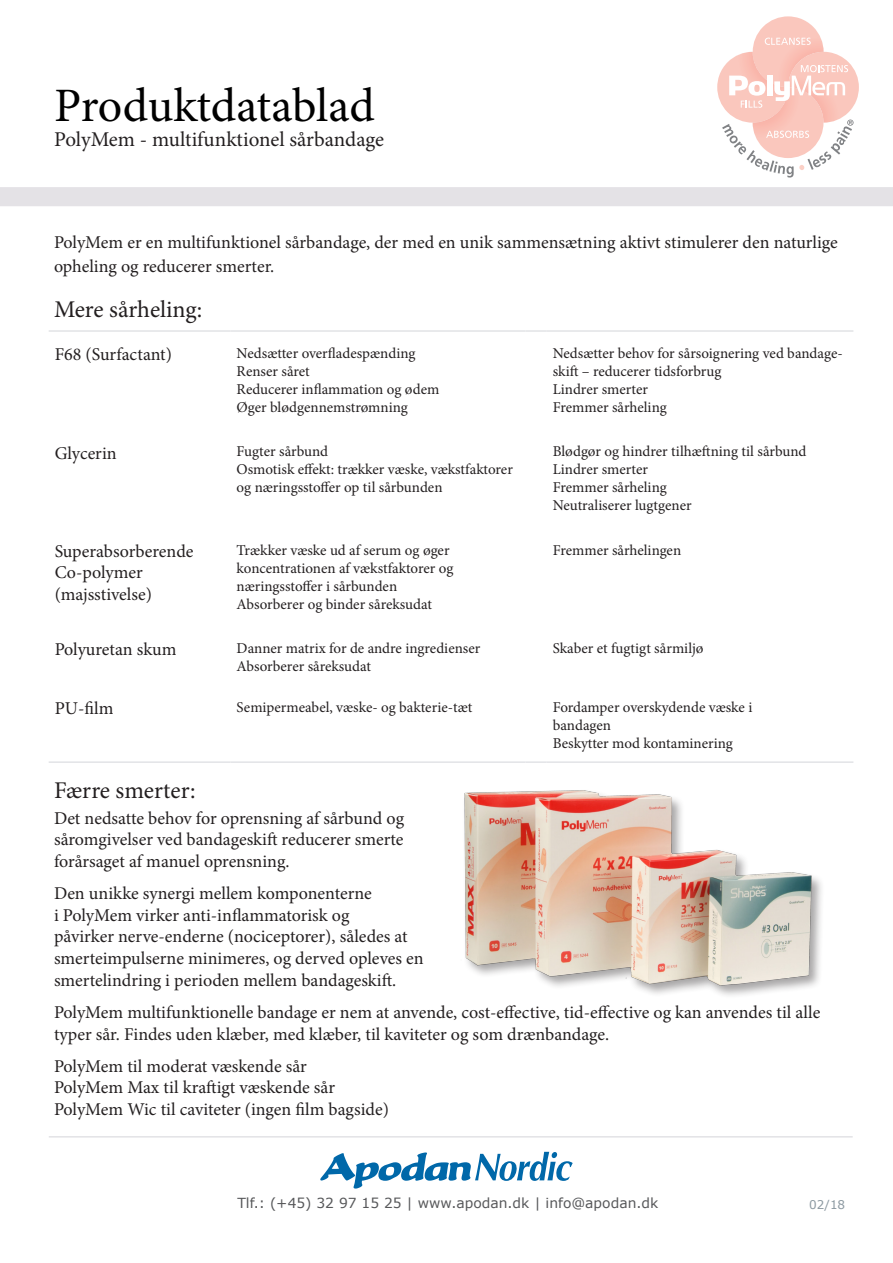
<style>
.page{position:relative;width:893px;height:1263px;background:#fff}
.page>*{position:absolute;margin:0;border:0;box-sizing:border-box;transform-origin:0 0}
.t1{font:48px "Minion Pro";letter-spacing:-.005em;color:#000}
.t2{font:24px "Minion Pro";letter-spacing:-.005em;color:#231f20}
.t3{font:21px "Minion Pro";letter-spacing:-.005em;color:#231f20}
.t4{font:18px/21.6px "Minion Pro";color:#231f20}
.t5{font:15px/18px "Minion Pro";color:#231f20}
.t6{font:13.8px "Verdana";color:#57585a}
.t7{font:12px "Verdana";color:#8d9aa2}
</style>
<div class="page">
<div style="left:0;top:187px;width:893px;height:19px;background:#e4e2e6"></div>
<svg style="left:717px;top:16px;width:142px;height:162px"></svg>
<hr style="left:49px;top:330px;width:182px;height:2px;background:#e2e3e6">
<hr style="left:231px;top:330px;width:294px;height:2px;background:#e2e3e6">
<hr style="left:525px;top:330px;width:22px;height:2px;background:#e2e3e6">
<hr style="left:547px;top:330px;width:306px;height:2px;background:#e2e3e6">
<hr style="left:49px;top:761px;width:182px;height:2px;background:#e2e3e6">
<hr style="left:231px;top:761px;width:294px;height:2px;background:#e2e3e6">
<hr style="left:525px;top:761px;width:22px;height:2px;background:#e2e3e6">
<hr style="left:547px;top:761px;width:306px;height:2px;background:#e2e3e6">
<div style="left:462px;top:789px;width:378px;height:209px;background:#231f20;opacity:.4"></div>
<img style="left:462px;top:789px;width:378px;height:199px">
<hr style="left:49px;top:1136px;width:804px;height:1px;background:#e2e3e6">
<svg style="left:320px;top:1152px;width:253px;height:36px"></svg>
<div style="left:726px;top:772px;width:139px;height:75px;background:#fff"></div>
<p class="t1" style="left:54px;top:73px;width:322px">Produktdatablad</p>
<p class="t3" style="left:54px;top:125px;width:331px">PolyMem - multifunktionel sårbandage</p>
<p class="t4" style="left:54px;top:230px;width:785px;line-height:24px">PolyMem er en multifunktionel sårbandage, der med en unik sammensætning aktivt stimulerer den naturlige opheling og reducerer smerter.</p>
<p class="t2" style="left:54px;top:293px;width:150px">Mere sårheling:</p>
<p class="t4" style="left:55px;top:343px;width:119px">F68 (Surfactant)</p>
<p class="t5" style="left:237px;top:344px;width:180px">Nedsætter overfladespænding</p>
<p class="t5" style="left:237px;top:362px;width:75px">Renser såret</p>
<p class="t5" style="left:237px;top:380px;width:204px">Reducerer inflammation og ødem</p>
<p class="t5" style="left:237px;top:398px;width:173px">Øger blødgennemstrømning</p>
<p class="t4" style="left:55px;top:442px;width:64px">Glycerin</p>
<p class="t5" style="left:237px;top:443px;width:93px">Fugter sårbund</p>
<p class="t5" style="left:237px;top:461px;width:278px">Osmotisk effekt: trækker væske, vækstfaktorer og næringsstoffer op til sårbunden</p>
<p class="t4" style="left:55px;top:540px;width:140px">Superabsorberende</p>
<p class="t4" style="left:55px;top:562px;width:90px">Co-polymer</p>
<p class="t4" style="left:55px;top:583px;width:99px">(majsstivelse)</p>
<p class="t5" style="left:237px;top:541px;width:218px">Trækker væske ud af serum og øger koncentrationen af vækstfaktorer og næringsstoffer i sårbunden</p>
<p class="t5" style="left:237px;top:595px;width:197px">Absorberer og binder såreksudat</p>
<p class="t4" style="left:55px;top:638px;width:123px">Polyuretan skum</p>
<p class="t5" style="left:237px;top:639px;width:245px">Danner matrix for de andre ingredienser</p>
<p class="t5" style="left:237px;top:657px;width:136px">Absorberer såreksudat</p>
<p class="t5" style="left:553px;top:344px;width:291px">Nedsætter behov for sårsoignering ved bandage&shy;skift – reducerer tidsforbrug</p>
<p class="t5" style="left:553px;top:380px;width:97px">Lindrer smerter</p>
<p class="t5" style="left:553px;top:398px;width:116px">Fremmer sårheling</p>
<p class="t5" style="left:553px;top:443px;width:255px">Blødgør og hindrer tilhæftning til sårbund</p>
<p class="t5" style="left:553px;top:461px;width:97px">Lindrer smerter</p>
<p class="t5" style="left:553px;top:479px;width:116px">Fremmer sårheling</p>
<p class="t5" style="left:553px;top:497px;width:140px">Neutraliserer lugtgener</p>
<p class="t5" style="left:553px;top:541px;width:130px">Fremmer sårhelingen</p>
<p class="t5" style="left:553px;top:639px;width:152px">Skaber et fugtigt sårmiljø</p>
<p class="t4" style="left:55px;top:697px;width:60px">PU-film</p>
<p class="t5" style="left:237px;top:698px;width:237px">Semipermeabel, væske- og bakterie-tæt</p>
<p class="t5" style="left:553px;top:698px;width:201px">Fordamper overskydende væske i</p>
<p class="t5" style="left:553px;top:716px;width:60px">bandagen</p>
<p class="t5" style="left:553px;top:734px;width:182px">Beskytter mod kontaminering</p>
<p class="t2" style="left:54px;top:774px;width:143px">Færre smerter:</p>
<p class="t4" style="left:54px;top:807px;width:352px;text-align:justify">Det nedsatte behov for oprensning af sårbund og såromgivelser ved bandageskift reducerer smerte forårsaget af manuel oprensning.</p>
<p class="t4" style="left:54px;top:883px;width:371px">Den unikke synergi mellem komponenterne<br>i PolyMem virker anti-inflammatorisk og<br>påvirker nerve-enderne (nociceptorer), således at smerteimpulserne minimeres, og derved opleves en smertelindring i perioden mellem bandageskift.</p>
<p class="t4" style="left:54px;top:1001px;width:768px">PolyMem multifunktionelle bandage er nem at anvende, cost-effective, tid-effective og kan anvendes til alle typer sår. Findes uden klæber, med klæber, til kaviteter og som drænbandage.</p>
<p class="t4" style="left:54px;top:1055px;width:254px">PolyMem til moderat væskende sår</p>
<p class="t4" style="left:54px;top:1077px;width:283px">PolyMem Max til kraftigt væskende sår</p>
<p class="t4" style="left:54px;top:1098px;width:336px">PolyMem Wic til caviteter (ingen film bagside)</p>
<p class="t6" style="left:237px;top:1193px;width:422px">Tlf.: (+45) 32 97 15 25 | www.apodan.dk | info@apodan.dk</p>
<p class="t7" style="left:809px;top:1196px;width:37px">02/18</p>
</div>
